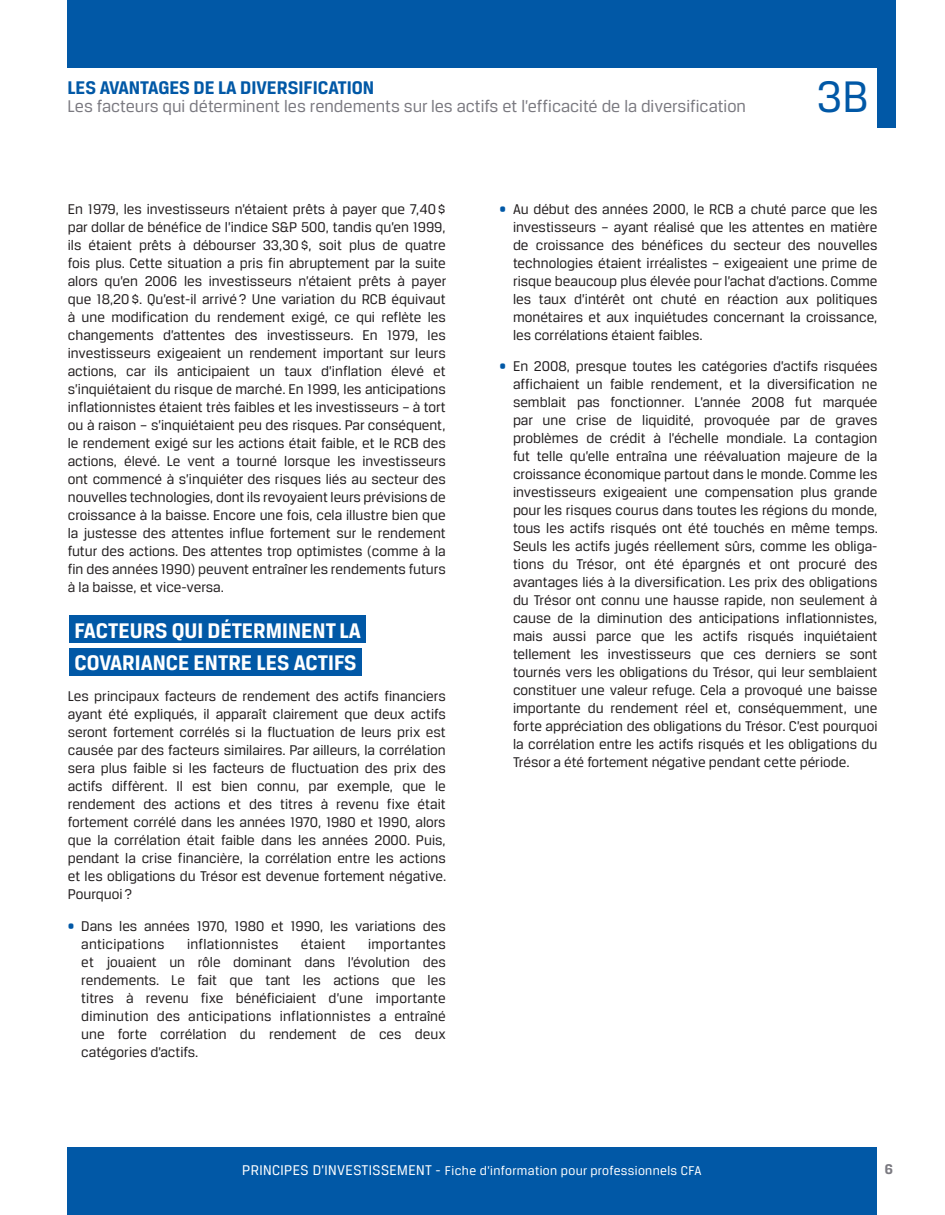
<style>
.page{position:relative;width:945px;height:1215px;background:#fff}
.page>*{position:absolute;margin:0;border:0;box-sizing:border-box;transform-origin:0 0}
.t1{font:47.1px "Breuer Text";color:#0158a6}
.Titre_souligné_2_lig{font:700 22.5px "Breuer Text";color:#fff}
.t2{font:700 19.5px "Breuer Text";color:#0158a6}
.t3{font:18px "Breuer Text";color:#7b7a81}
.Texte_courant{font:15px/18px "Breuer Text";color:#231f20;text-align:justify}
.t4{font:700 15px "Breuer Text";color:#7b7a81}
.t5{font:13.5px "Breuer Text";letter-spacing:.025em;color:#fff}
.s1{color:#0158a6}
.s2{font-size:15px}
</style>
<div class="page">
<div style="left:68px;top:0;width:810px;height:68px;background:#0158a6"></div>
<div style="left:68px;top:1148px;width:810px;height:67px;background:#0158a6"></div>
<div style="left:877px;top:0;width:18px;height:127px;background:#0158a6"></div>
<div style="left:70px;top:616px;width:296px;height:27px;background:#0158a6"></div>
<div style="left:70px;top:648px;width:292px;height:27px;background:#0158a6"></div>
<h3 class="t2" style="left:68px;top:77px;width:308px">LES AVANTAGES DE LA DIVERSIFICATION</h3>
<p class="t3" style="left:68px;top:97px;width:680px">Les facteurs qui déterminent les rendements sur les actifs et l’efficacité de la diversification</p>
<h1 class="t1" style="left:817px;top:71px;width:53px">3B</h1>
<p class="Texte_courant" style="left:68px;top:200px;width:380px">En 1979, les investisseurs n’étaient prêts à payer que 7,40$ par dollar de bénéfice de l’indice S&amp;P 500, tandis qu’en 1999, ils étaient prêts à débourser 33,30$, soit plus de quatre fois plus. Cette situation a pris fin abruptement par la suite alors qu’en 2006 les investisseurs n’étaient prêts à payer que 18,20$. Qu’est-il arrivé? Une variation du RCB équivaut à une modification du rendement exigé, ce qui reflète les changements d’attentes des investisseurs. En 1979, les investisseurs exigeaient un rendement important sur leurs actions, car ils anticipaient un taux d’inflation élevé et s’inquiétaient du risque de marché. En 1999, les anticipations inflationnistes étaient très faibles et les investisseurs – à tort ou à raison – s’inquiétaient peu des risques. Par conséquent, le rendement exigé sur les actions était faible, et le RCB des actions, élevé. Le vent a tourné lorsque les investisseurs ont commencé à s’inquiéter des risques liés au secteur des nouvelles technologies, dont ils revoyaient leurs prévisions de croissance à la baisse. Encore une fois, cela illustre bien que la justesse des attentes influe fortement sur le rendement futur des actions. Des attentes trop optimistes (comme à la fin des années 1990) peuvent entraîner les rendements futurs à la baisse, et vice-versa.</p>
<p class="Titre_souligné_2_lig" style="left:75px;top:618px;width:288px">FACTEURS QUI DÉTERMINENT LA</p>
<p class="Titre_souligné_2_lig" style="left:75px;top:650px;width:284px">COVARIANCE ENTRE LES ACTIFS</p>
<p class="Texte_courant" style="left:68px;top:687px;width:380px">Les principaux facteurs de rendement des actifs financiers ayant été expliqués, il apparaît clairement que deux actifs seront fortement corrélés si la fluctuation de leurs prix est causée par des facteurs similaires. Par ailleurs, la corrélation sera plus faible si les facteurs de fluctuation des prix des actifs diffèrent. Il est bien connu, par exemple, que le rendement des actions et des titres à revenu fixe était fortement corrélé dans les années 1970, 1980 et 1990, alors que la corrélation était faible dans les années 2000. Puis, pendant la crise financière, la corrélation entre les actions et les obligations du Trésor est devenue fortement négative.<br>Pourquoi?</p>
<p class="Texte_courant" style="left:81px;top:917px;width:366px;text-indent:-14px"><span class="s1">•</span> Dans les années 1970, 1980 et 1990, les variations des anticipations</p>
<p class="Texte_courant" style="left:187px;top:935px;width:93px">inflationnistes</p>
<p class="Texte_courant" style="left:301px;top:935px;width:46px">étaient</p>
<p class="Texte_courant" style="left:81px;top:935px;width:366px;text-indent:287px">importantes et jouaient un rôle dominant dans l’évolution des rendements. Le fait que tant les actions que les titres à revenu fixe bénéficiaient d’une importante diminution des anticipations inflationnistes a entraîné une forte corrélation du rendement de ces deux catégories d’actifs.</p>
<p class="Texte_courant" style="left:513px;top:200px;width:366px;text-indent:-14px"><span class="s1">•</span> Au début des années 2000, le RCB a chuté parce que les investisseurs – ayant réalisé que les attentes en matière de croissance des bénéfices du secteur des nouvelles technologies étaient irréalistes – exigeaient une prime de risque beaucoup plus élevée pour l’achat d’actions. Comme les taux d’intérêt ont chuté en réaction aux politiques monétaires et aux inquiétudes concernant la croissance, les corrélations étaient faibles.</p>
<p class="Texte_courant" style="left:513px;top:357px;width:367px;text-indent:-14px"><span class="s1">•</span> En 2008, presque toutes les catégories d’actifs risquées affichaient un faible rendement, et la diversification ne semblait pas fonctionner. L’année 2008 fut marquée par une crise de liquidité, provoquée par de graves problèmes de crédit à l’échelle mondiale. La contagion fut telle qu’elle entraîna une réévaluation majeure de la croissance économique partout dans le monde. Comme les investisseurs exigeaient une compensation plus grande pour les risques courus dans toutes les régions du monde, tous les actifs risqués ont été touchés en même temps.<br>Seuls les actifs jugés réellement sûrs, comme les obliga&shy;tions du Trésor, ont été épargnés et ont procuré des avantages liés à la diversification. Les prix des obligations du Trésor ont connu une hausse rapide, non seulement à cause de la diminution des anticipations inflationnistes, mais aussi parce que les actifs risqués inquiétaient tellement les investisseurs que ces derniers se sont tournés vers les obligations du Trésor, qui leur semblaient constituer une valeur refuge. Cela a provoqué une baisse importante du rendement réel et, conséquemment, une forte appréciation des obligations du Trésor. C’est pourquoi la corrélation entre les actifs risqués et les obligations du Trésor a été fortement négative pendant cette période.</p>
<p class="t5" style="left:242px;top:1164px;width:461px"><span class="s2">PRINCIPES D’INVESTISSEMENT -</span> Fiche d’information pour professionnels CFA</p>
<p class="t4" style="left:885px;top:1161px;width:10px">6</p>
</div>
